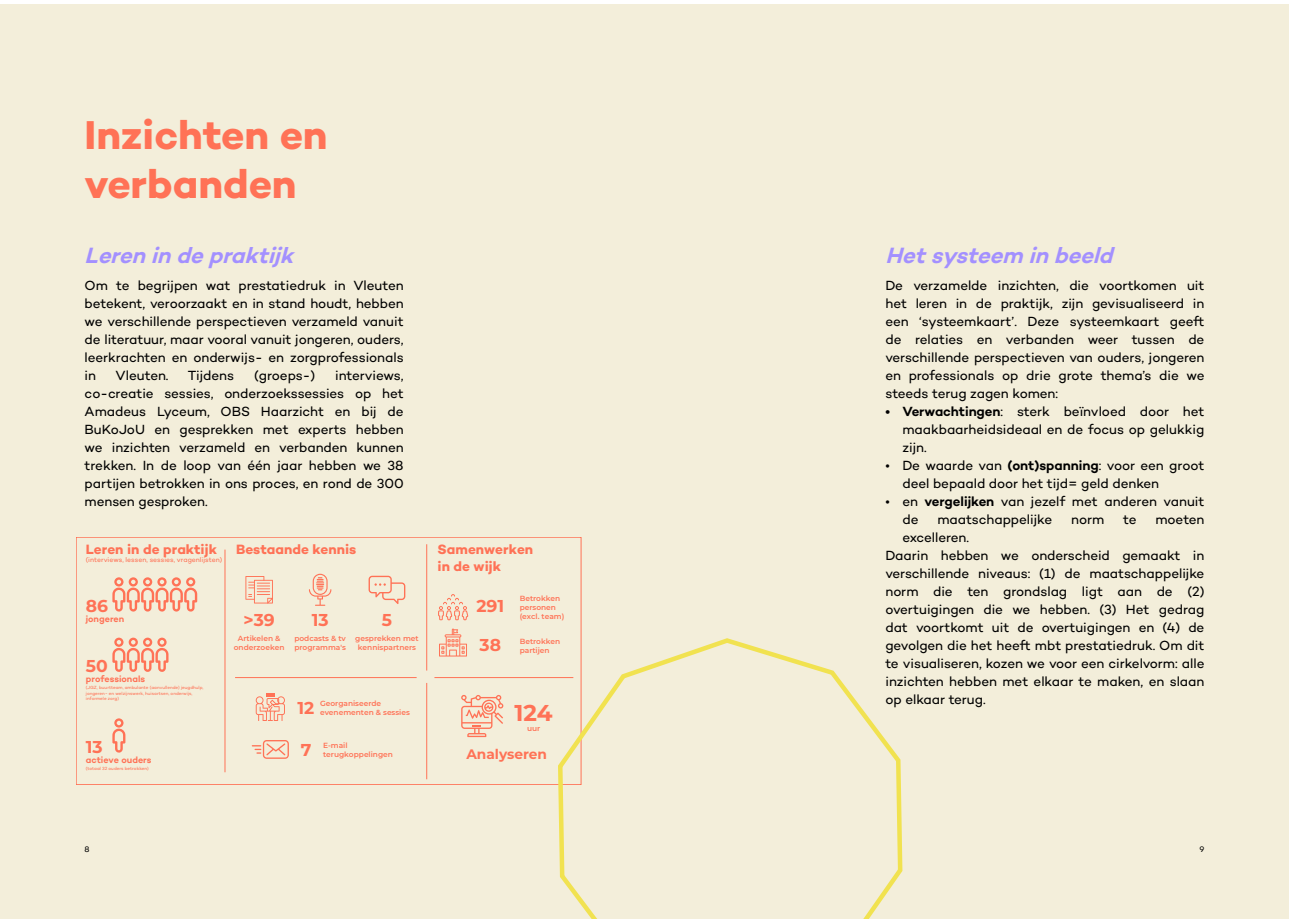
<style>
.page{position:relative;width:1289px;height:919px;background:#fff}
.page>*{position:absolute;margin:0;border:0;box-sizing:border-box;transform-origin:0 0}
.titel{font:700 40.95px/49.2px "Campton";letter-spacing:-.005em;color:#ff7256}
.t1{font:700 22.95px "Montserrat";color:#ff7256}
.Subtitel{font:italic 600 22.5px "Campton";color:#a390ff}
.t2{font:700 17.25px "Montserrat";color:#ff7256}
.t3{font:700 13.8px/16.5px "Campton";color:#ff7256}
.t4{font:700 13.8px "Montserrat";color:#ff7256}
.BASIS_TEKST{font:13.5px/18px "Campton";letter-spacing:-.005em;color:#000;text-align:justify}
.t5{font:600 9.15px "Campton";color:#ff7256}
.t6{font:8.1px "Campton";color:#000}
.t7{font:600 7.5px/9px "Montserrat";color:#ff7256}
.t8{font:6.9px "Campton";color:#ff7256}
.t9{font:4.65px/5.6px "Campton";color:#ff7256}
.s1{font-weight:600}
</style>
<div class="page">
<div style="left:0;top:4px;width:1288px;height:914px;background:#f3eeda"></div>
<svg style="left:112px;top:637px;width:56px;height:35px"></svg>
<svg style="left:112px;top:718px;width:13px;height:35px"></svg>
<svg style="left:112px;top:577px;width:85px;height:35px"></svg>
<svg style="left:245px;top:576px;width:28px;height:27px"></svg>
<svg style="left:461px;top:695px;width:42px;height:42px"></svg>
<svg style="left:309px;top:573px;width:22px;height:32px"></svg>
<div style="left:76px;top:537px;width:505px;height:247px;border:1px solid #ff7256"></div>
<svg style="left:256px;top:693px;width:29px;height:28px"></svg>
<hr style="left:225px;top:549px;width:1px;height:223px;background:#ff7256">
<svg style="left:252px;top:740px;width:37px;height:18px"></svg>
<svg style="left:368px;top:575px;width:37px;height:29px"></svg>
<svg style="left:438px;top:594px;width:30px;height:26px"></svg>
<svg style="left:439px;top:628px;width:28px;height:28px"></svg>
<hr style="left:235px;top:677px;width:181px;height:1px;background:#ff7256">
<hr style="left:434px;top:677px;width:139px;height:1px;background:#ff7256">
<hr style="left:426px;top:544px;width:1px;height:126px;background:#ff7256">
<hr style="left:426px;top:683px;width:1px;height:96px;background:#ff7256">
<svg style="left:555px;top:634px;width:348px;height:284px"></svg>
<p class="titel" style="left:85px;top:109px;width:244px">Inzichten en verbanden</p>
<p class="Subtitel" style="left:85px;top:241px;width:217px">Lerenindepraktijk</p>
<p class="BASIS_TEKST" style="left:85px;top:276px;width:320px">Om te begrijpen wat prestatiedruk in Vleuten betekent, veroorzaakt en in stand houdt, hebben we verschillende perspectieven verzameld vanuit de literatuur, maar vooral vanuit jongeren, ouders, leerkrachten en onderwijs- en zorgprofessionals in</p>
<p class="BASIS_TEKST" style="left:116px;top:366px;width:54px">Vleuten.</p>
<p class="BASIS_TEKST" style="left:188px;top:366px;width:48px">Tijdens</p>
<p class="BASIS_TEKST" style="left:254px;top:366px;width:63px">(groeps-)</p>
<p class="BASIS_TEKST" style="left:85px;top:366px;width:320px;text-indent:250px">interviews, co-creatie sessies, onderzoekssessies op het Amadeus Lyceum, OBS Haarzicht en bij de BuKoJoU en gesprekken met experts hebben we inzichten verzameld en verbanden kunnen trekken. In de loop van één jaar hebben we 38 partijen betrokken in ons proces, en rond de 300 mensen gesproken.</p>
<p class="t3" style="left:86px;top:540px;width:132px">Leren in de praktijk</p>
<p class="t8" style="left:86px;top:555px;width:138px">(interviews, lessen, sessies, vragenlijsten)</p>
<p class="t2" style="left:86px;top:593px;width:24px">86</p>
<p class="t5" style="left:86px;top:613px;width:40px">jongeren</p>
<p class="t2" style="left:86px;top:653px;width:23px">50</p>
<p class="t5" style="left:86px;top:672px;width:61px">professionals</p>
<p class="t9" style="left:86px;top:685px;width:119px">(JGZ, buurtteam, ambulante (aanvullende) jeugdhulp, jongeren- en welzijnswerk, huisartsen, onderwijs, informele zorg)</p>
<p class="t2" style="left:86px;top:734px;width:18px">13</p>
<p class="t5" style="left:86px;top:753px;width:67px">actieve ouders</p>
<p class="t9" style="left:86px;top:765px;width:65px">(totaal 32 ouders betrokken)</p>
<p class="t3" style="left:236px;top:540px;width:122px">Bestaande kennis</p>
<p class="t3" style="left:437px;top:540px;width:97px">Samenwerken in de wijk</p>
<p class="t2" style="left:243px;top:607px;width:33px">&gt;39</p>
<p class="t7" style="left:234px;top:634px;width:52px;text-align:center">Artikelen &amp; onderzoeken</p>
<p class="t2" style="left:312px;top:607px;width:18px">13</p>
<p class="t2" style="left:382px;top:607px;width:12px">5</p>
<p class="t7" style="left:294px;top:634px;width:53px">podcasts &amp; tv programma's</p>
<p class="t7" style="left:355px;top:634px;width:65px;text-align:center">gesprekken met kennispartners</p>
<p class="t2" style="left:476px;top:593px;width:29px">291</p>
<p class="t2" style="left:479px;top:632px;width:23px">38</p>
<p class="t7" style="left:519px;top:594px;width:46px">Betrokken personen (excl. team)</p>
<p class="t7" style="left:519px;top:636px;width:42px">Betrokken</p>
<p class="t7" style="left:519px;top:645px;width:31px">partijen</p>
<p class="t7" style="left:320px;top:698px;width:91px">Georganiseerde evenementen &amp; sessies</p>
<p class="t7" style="left:323px;top:740px;width:71px">E-mail terugkoppelingen</p>
<p class="t2" style="left:297px;top:695px;width:18px">12</p>
<p class="t1" style="left:514px;top:696px;width:40px">124</p>
<p class="t7" style="left:527px;top:723px;width:15px">uur</p>
<p class="t2" style="left:301px;top:737px;width:12px">7</p>
<p class="t4" style="left:466px;top:744px;width:82px">Analyseren</p>
<p class="Subtitel" style="left:885px;top:241px;width:236px">Hetsysteem inbeeld</p>
<p class="BASIS_TEKST" style="left:885px;top:276px;width:320px">De verzamelde inzichten, die voortkomen uit het leren in de praktijk, zijn gevisualiseerd in een ‘systeemkaart’. Deze systeemkaart geeft de relaties en verbanden weer tussen de verschillende perspectieven van ouders, jongeren en professionals op drie grote thema’s die we steeds terug zagen komen:</p>
<p class="BASIS_TEKST" style="left:902px;top:402px;width:303px;text-indent:-17px"><span class="s1">• Verwachtingen</span>: sterk beïnvloed door het maakbaarheidsideaal en de focus op gelukkig zijn.</p>
<p class="BASIS_TEKST" style="left:902px;top:456px;width:303px;text-indent:-17px">• De waarde van <span class="s1">(ont)spanning</span>: voor een groot deel bepaald door het tijd= geld denken</p>
<p class="BASIS_TEKST" style="left:902px;top:492px;width:303px;text-indent:-17px">• en <span class="s1">vergelijken</span> van jezelf met anderen vanuit de</p>
<p class="BASIS_TEKST" style="left:937px;top:510px;width:116px">maatschappelijke</p>
<p class="BASIS_TEKST" style="left:1071px;top:510px;width:35px">norm</p>
<p class="BASIS_TEKST" style="left:1123px;top:510px;width:15px">te</p>
<p class="BASIS_TEKST" style="left:1155px;top:510px;width:51px">moeten</p>
<p class="BASIS_TEKST" style="left:902px;top:528px;width:68px">excelleren.</p>
<p class="BASIS_TEKST" style="left:885px;top:546px;width:320px">Daarin hebben we onderscheid gemaakt in verschillende niveaus: (1) de maatschappelijke norm die ten grondslag ligt aan de (2) overtuigingen die we hebben. (3) Het gedrag dat voortkomt uit de overtuigingen en (4) de gevolgen die het heeft mbt prestatiedruk. Om dit te visualiseren, kozen we voor een cirkelvorm: alle inzichten hebben met elkaar te maken, en slaan op elkaar terug.</p>
<p class="t6" style="left:85px;top:844px;width:7px">8</p>
<p class="t6" style="left:1199px;top:844px;width:6px">9</p>
</div>
